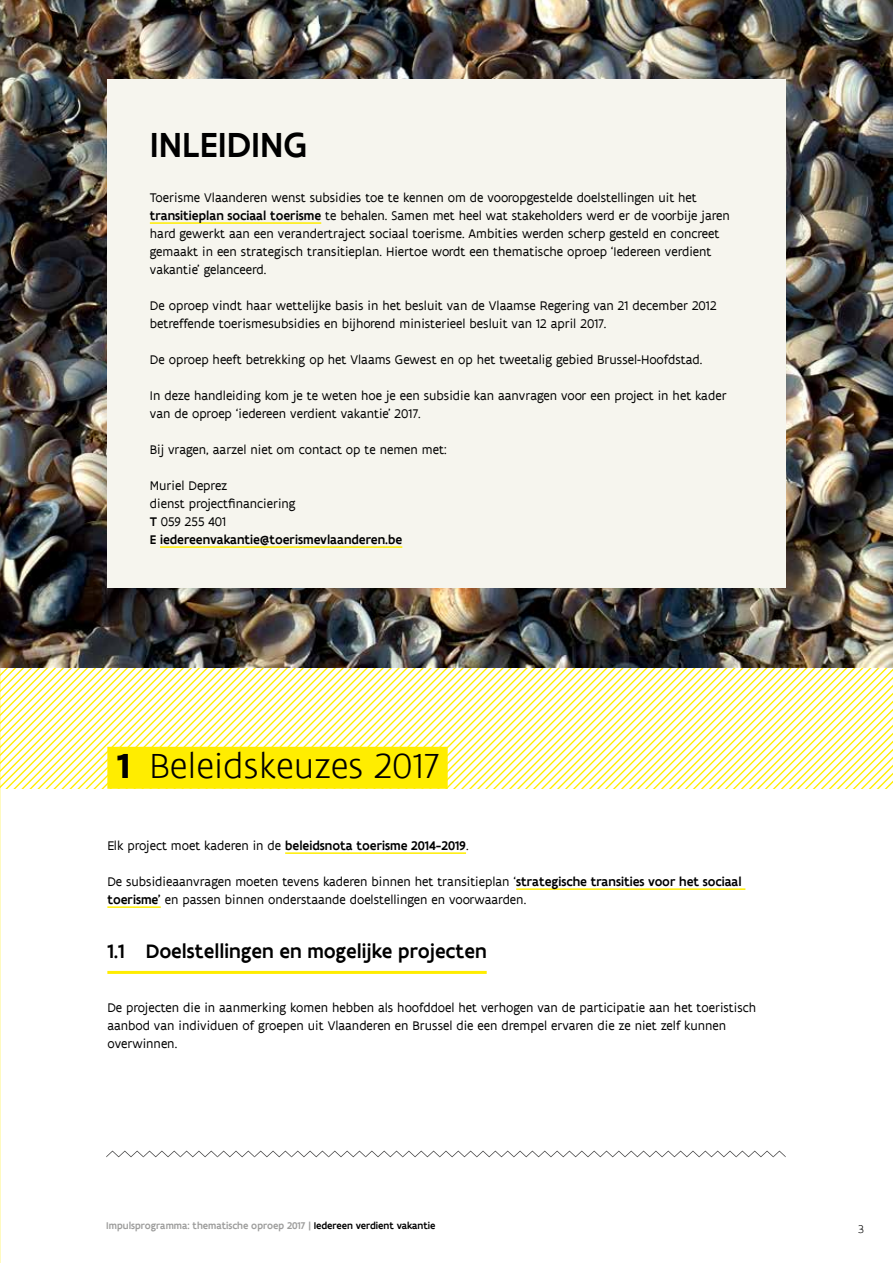
<style>
.page{position:relative;width:893px;height:1263px;background:#fff}
.page>*{position:absolute;margin:0;border:0;box-sizing:border-box;transform-origin:0 0}
.Titel1{font:300 37.5px "Flanders Art Sans";color:#000}
.t1{font:500 37.5px "Flanders Art Sans";color:#000}
.Titel2{font:500 21px "Flanders Art Sans";color:#000}
.Body{font:13.5px/18px "Flanders Art Sans";color:#000}
.Body-2{font:500 13.5px "Flanders Art Sans";color:#000}
.t2{font:300 12px "Flanders Art Sans";color:#000}
.t3{font:500 10.5px "Flanders Art Sans";color:#9d9d9c}
.s1{font-weight:500}
.s2{font-weight:700}
.s3{font-weight:400}
.s4{color:#000}
</style>
<div class="page">
<svg style="left:0;top:668px;width:893px;height:121px"></svg>
<img style="left:0;top:0;width:893px;height:668px">
<svg style="left:106px;top:1150px;width:680px;height:7px"></svg>
<div style="left:107px;top:80px;width:679px;height:508px;background:#f6f5ee"></div>
<hr style="left:150px;top:222px;width:171px;height:2px;background:#ffed00">
<hr style="left:160px;top:546px;width:242px;height:2px;background:#ffed00">
<div style="left:107px;top:747px;width:341px;height:42px;background:#ffed00"></div>
<hr style="left:285px;top:852px;width:181px;height:2px;background:#ffed00">
<hr style="left:516px;top:888px;width:229px;height:2px;background:#ffed00">
<hr style="left:107px;top:906px;width:54px;height:2px;background:#ffed00">
<hr style="left:107px;top:971px;width:380px;height:3px;background:#ffed00">
<p class="t1" style="left:150px;top:121px;width:159px">INLEIDING</p>
<p class="Body" style="left:150px;top:189px;width:581px">Toerisme Vlaanderen wenst subsidies toe te kennen om de vooropgestelde doelstellingen uit het <span class="s1">transitieplan sociaal toerisme</span> te behalen. Samen met heel wat stakeholders werd er de voorbije jaren hard gewerkt aan een verandertraject sociaal toerisme. Ambities werden scherp gesteld en concreet gemaakt in een strategisch transitieplan. Hiertoe wordt een thematische oproep ‘Iedereen verdient vakantie’ gelanceerd.</p>
<p class="Body" style="left:150px;top:297px;width:568px">De oproep vindt haar wettelijke basis in het besluit van de Vlaamse Regering van 21 december 2012 betreffende toerismesubsidies en bijhorend ministerieel besluit van 12 april 2017.</p>
<p class="Body" style="left:150px;top:351px;width:554px">De oproep heeft betrekking op het Vlaams Gewest en op het tweetalig gebied Brussel-Hoofdstad.</p>
<p class="Body" style="left:150px;top:387px;width:578px">In deze handleiding kom je te weten hoe je een subsidie kan aanvragen voor een project in het kader van de oproep ‘iedereen verdient vakantie’ 2017.</p>
<p class="Body" style="left:150px;top:441px;width:298px">Bij vragen, aarzel niet om contact op te nemen met:</p>
<p class="Body" style="left:150px;top:477px;width:79px">Muriel Deprez</p>
<p class="Body" style="left:150px;top:495px;width:147px">dienst projectfinanciering</p>
<p class="Body" style="left:150px;top:513px;width:78px"><span class="s1">T</span> 059 255 401</p>
<p class="Body-2" style="left:150px;top:531px;width:254px">E iedereenvakantie@toerismevlaanderen.be</p>
<h1 class="Titel1" style="left:116px;top:744px;width:325px"><span class="s2">1</span> Beleidskeuzes 2017</h1>
<p class="Body-2" style="left:107px;top:837px;width:363px"><span class="s3">Elk project moet kaderen in de</span> beleidsnota toerisme 2014-2019<span class="s3">.</span></p>
<p class="Body" style="left:107px;top:873px;width:636px">De subsidieaanvragen moeten tevens kaderen binnen het transitieplan ‘<span class="s1">strategische transities voor het sociaal toerisme’</span> en passen binnen onderstaande doelstellingen en voorwaarden.</p>
<h2 class="Titel2" style="left:107px;top:938px;width:381px">1.1 Doelstellingen en mogelijke projecten</h2>
<p class="Body" style="left:107px;top:999px;width:650px">De projecten die in aanmerking komen hebben als hoofddoel het verhogen van de participatie aan het toeristisch aanbod van individuen of groepen uit Vlaanderen en Brussel die een drempel ervaren die ze niet zelf kunnen overwinnen.</p>
<p class="t3" style="left:106px;top:1219px;width:331px">Impulsprogramma: thematische oproep 2017 | <span class="s4">Iedereen verdient vakantie</span></p>
<p class="t2" style="left:858px;top:1222px;width:7px">3</p>
</div>
